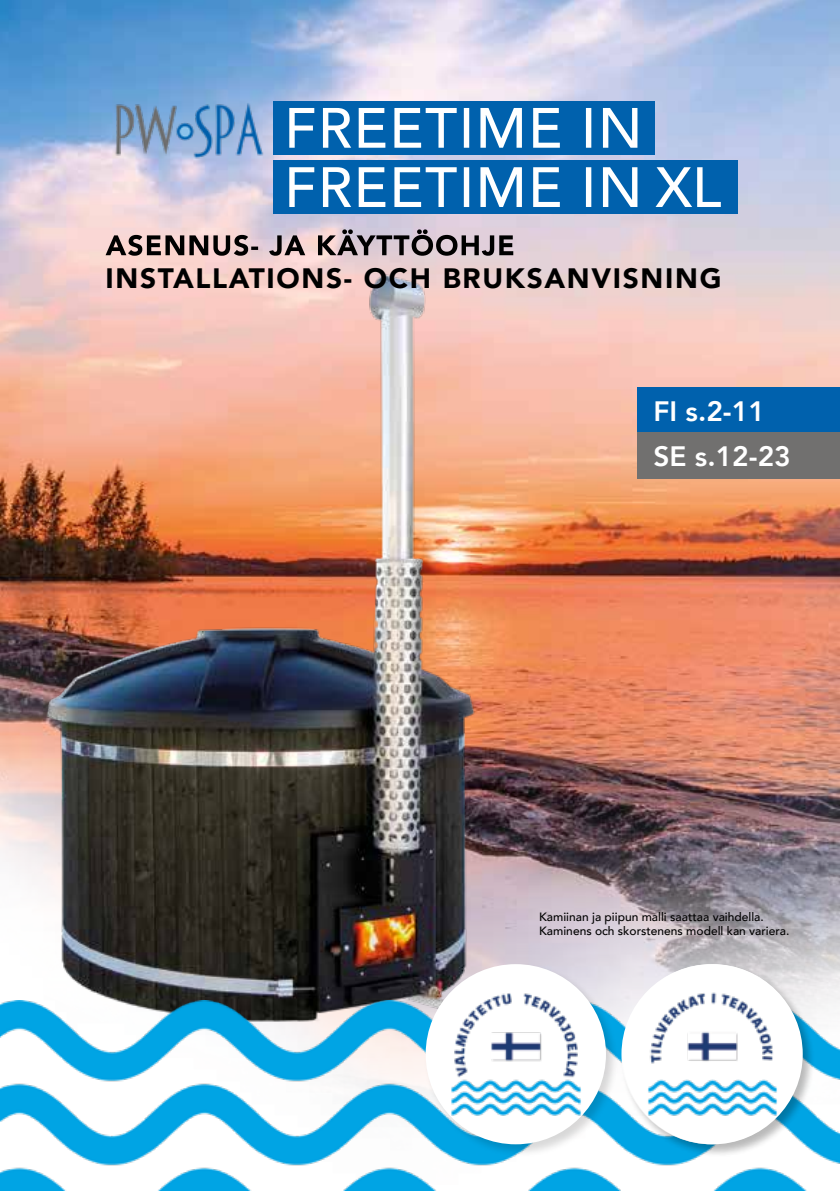
<style>
.page{position:relative;width:840px;height:1191px;background:#fff}
.page>*{position:absolute;margin:0;border:0;box-sizing:border-box;transform-origin:0 0}
.t1{font:900 28px "Avenir";letter-spacing:.06em;color:#000}
.t2{font:800 28px/45.4px "Avenir";color:#fff}
.t3{font:500 12px/14px "Avenir";color:#000}
</style>
<div class="page">
<img style="left:0;top:0;width:839px;height:1001px">
<img style="left:0;top:169px;width:580px;height:832px">
<img style="left:0;top:1001px;width:839px;height:190px">
<img style="left:105px;top:95px;width:168px;height:67px">
<div style="left:273px;top:101px;width:381px;height:53px;background:#0061ad"></div>
<svg style="left:289px;top:108px;width:348px;height:40px"></svg>
<div style="left:273px;top:161px;width:463px;height:53px;background:#0061ad"></div>
<svg style="left:289px;top:167px;width:348px;height:40px"></svg>
<svg style="left:655px;top:167px;width:65px;height:40px"></svg>
<svg style="left:105px;top:229px;width:408px;height:27px;background:#9d8c90"></svg>
<div style="left:424px;top:962px;width:194px;height:195px;background:#000;opacity:.15"></div>
<div style="left:425px;top:964px;width:180px;height:180px;background:#fff;border-radius:50%"></div>
<img style="left:437px;top:975px;width:157px;height:157px">
<div style="left:620px;top:962px;width:195px;height:195px;background:#000;opacity:.15"></div>
<div style="left:622px;top:964px;width:180px;height:180px;background:#fff;border-radius:50%"></div>
<img style="left:634px;top:976px;width:156px;height:156px">
<div style="left:637px;top:387px;width:202px;height:46px;background:#0061ad"></div>
<div style="left:637px;top:433px;width:202px;height:46px;background:#71706f"></div>
<h1 class="t1" style="left:105px;top:254px;width:617px">INSTALLATIONS- OCH BRUKSANVISNING</h1>
<h1 class="t2" style="left:653px;top:388px;width:139px">FI s.2-11<br>SE s.12-23</h1>
<p class="t3" style="left:539px;top:908px;width:252px">Kamiinan ja piipun malli saattaa vaihdella.<br>Kaminens och skorstenens modell kan variera.</p>
</div>
